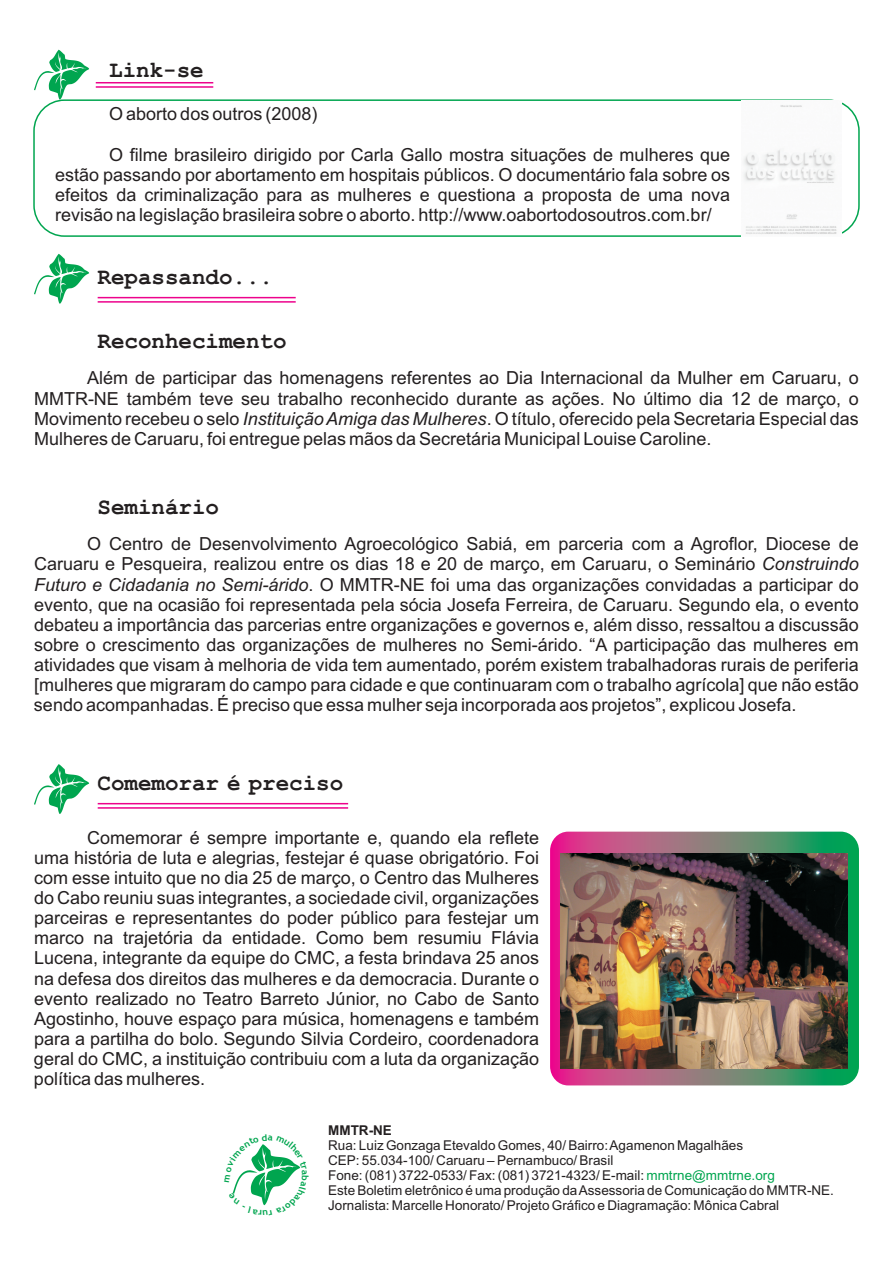
<style>
.page{position:relative;width:893px;height:1263px;background:#fff}
.page>*{position:absolute;margin:0;border:0;box-sizing:border-box;transform-origin:0 0}
.t1{font:700 22.5px "Courier New";color:#231f20}
.t2{font:18px/20.1px "Arial";color:#231f20;text-align:justify}
.t3{font:13.5px/15.1px "Arial";color:#231f20}
.t4{font:700 13.5px "Arial";color:#231f20}
.s1{font-style:italic}
.s2{color:#00a54f}
</style>
<div class="page">
<hr style="left:98px;top:301px;width:198px;height:2px;background:#ed028c">
<hr style="left:98px;top:297px;width:198px;height:1px;background:#ed028c">
<hr style="left:98px;top:807px;width:250px;height:2px;background:#ed028c">
<hr style="left:98px;top:803px;width:250px;height:1px;background:#ed028c">
<svg style="left:550px;top:832px;width:309px;height:253px;background:#7c6c73"></svg>
<img style="left:561px;top:854px;width:287px;height:215px">
<svg style="left:34px;top:50px;width:55px;height:49px"></svg>
<svg style="left:34px;top:254px;width:55px;height:50px"></svg>
<svg style="left:34px;top:764px;width:55px;height:50px"></svg>
<hr style="left:96px;top:86px;width:117px;height:2px;background:#ed028c">
<hr style="left:96px;top:82px;width:117px;height:1px;background:#ed028c">
<div style="left:33px;top:99px;width:827px;height:138px;border:2px solid #00a54f;border-radius:31px"></div>
<img style="left:741px;top:100px;width:100px;height:136px">
<svg style="left:232px;top:1144px;width:68px;height:62px"></svg>
<p class="t1" style="left:109px;top:63px;width:96px">Link-se</p>
<p class="t2" style="left:109px;top:106px;width:210px">O aborto dos outros (2008)</p>
<p class="t2" style="left:55px;top:146px;width:676px;text-indent:54px">O filme brasileiro dirigido por Carla Gallo mostra situações de mulheres que estão passando por abortamento em hospitais públicos. O documentário fala sobre os efeitos da criminalização para as mulheres e questiona a proposta de uma nova revisão na legislação brasileira sobre o aborto. http://www.oabortodosoutros.com.br/</p>
<p class="t1" style="left:97px;top:270px;width:177px">Repassando...</p>
<p class="t1" style="left:97px;top:334px;width:190px">Reconhecimento</p>
<p class="t2" style="left:34px;top:370px;width:826px;text-indent:53px">Além de participar das homenagens referentes ao Dia Internacional da Mulher em Caruaru, o MMTR-NE também teve seu trabalho reconhecido durante as ações. No último dia 12 de março, o Movimento recebeu o selo <span class="s1">Instituição Amiga das Mulheres</span>. O título, oferecido pela Secretaria Especial das Mulheres de Caruaru, foi entregue pelas mãos da Secretária Municipal Louise Caroline.</p>
<p class="t1" style="left:97px;top:500px;width:123px">Seminário</p>
<p class="t2" style="left:34px;top:536px;width:826px;text-indent:53px">O Centro de Desenvolvimento Agroecológico Sabiá, em parceria com a Agroflor, Diocese de Caruaru e Pesqueira, realizou entre os dias 18 e 20 de março, em Caruaru, o Seminário <span class="s1">Construindo Futuro e Cidadania no Semi-árido</span>. O MMTR-NE foi uma das organizações convidadas a participar do evento, que na ocasião foi representada pela sócia Josefa Ferreira, de Caruaru. Segundo ela, o evento debateu a importância das parcerias entre organizações e governos e, além disso, ressaltou a discussão sobre o crescimento das organizações de mulheres no Semi-árido. “A participação das mulheres em atividades que visam à melhoria de vida tem aumentado, porém existem trabalhadoras rurais de periferia [mulheres que migraram do campo para cidade e que continuaram com o trabalho agrícola] que não estão sendo acompanhadas. É preciso que essa mulher seja incorporada aos projetos”, explicou Josefa.</p>
<p class="t1" style="left:97px;top:776px;width:247px">Comemorar é preciso</p>
<p class="t2" style="left:34px;top:829px;width:507px;text-indent:53px">Comemorar é sempre importante e, quando ela reflete uma história de luta e alegrias, festejar é quase obrigatório. Foi com esse intuito que no dia 25 de março, o Centro das Mulheres do Cabo reuniu suas integrantes, a sociedade civil, organizações parceiras e representantes do poder público para festejar um marco na trajetória da entidade. Como bem resumiu Flávia Lucena, integrante da equipe do CMC, a festa brindava 25 anos na defesa dos direitos das mulheres e da democracia. Durante o evento realizado no Teatro Barreto Júnior, no Cabo de Santo Agostinho, houve espaço para música, homenagens e também para a partilha do bolo. Segundo Silvia Cordeiro, coordenadora geral do CMC, a instituição contribuiu com a luta da organização política das mulheres.</p>
<p class="t4" style="left:328px;top:1125px;width:65px">MMTR-NE</p>
<p class="t3" style="left:328px;top:1139px;width:507px">Rua: Luiz Gonzaga Etevaldo Gomes, 40/ Bairro: Agamenon Magalhães<br>CEP: 55.034-100/ Caruaru – Pernambuco/ Brasil<br>Fone: (081) 3722-0533/ Fax: (081) 3721-4323/ E-mail: <span class="s2">mmtrne@mmtrne.org<br></span>Este Boletim eletrônico é uma produção da Assessoria de Comunicação do MMTR-NE.<br>Jornalista: Marcelle Honorato/ Projeto Gráfico e Diagramação: Mônica Cabral</p>
</div>
